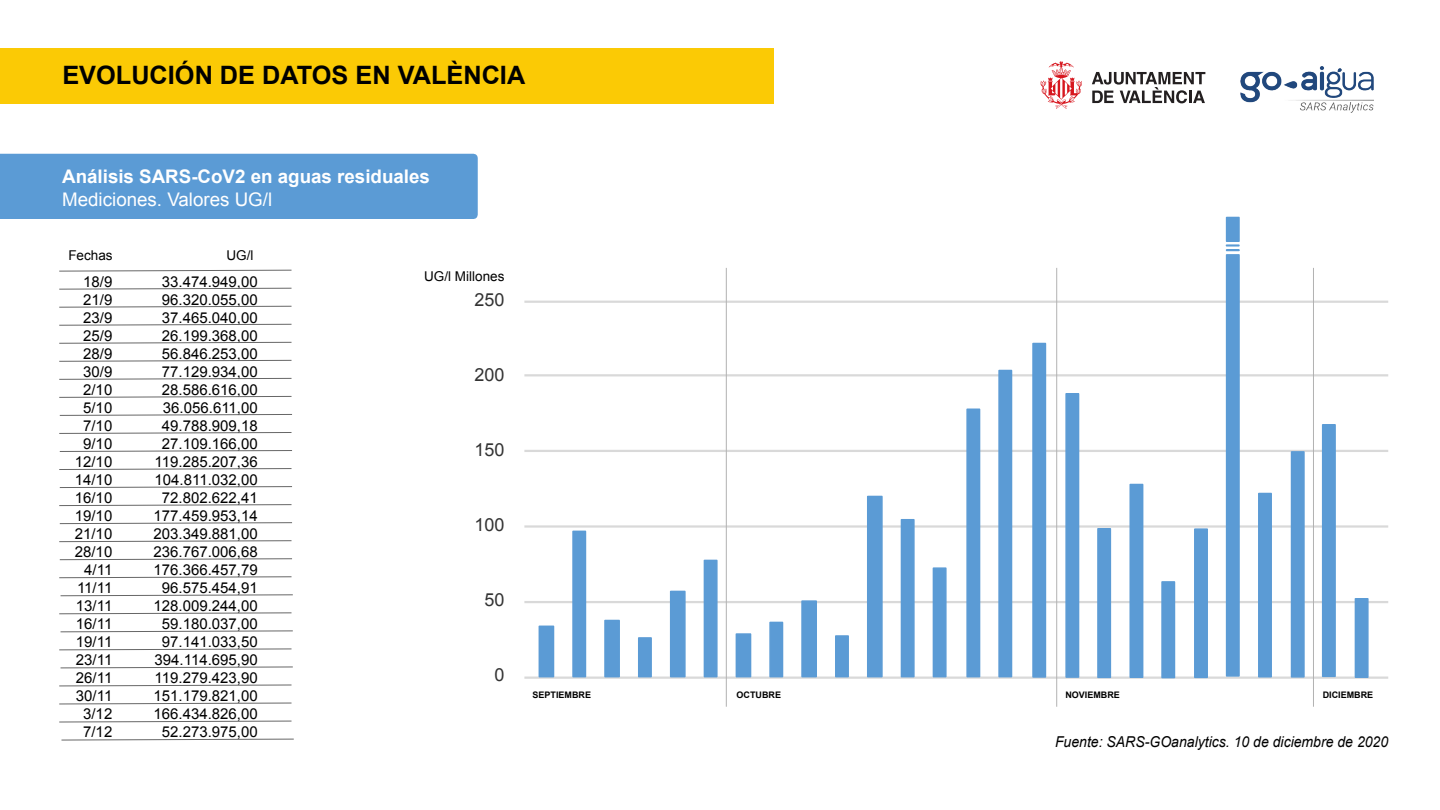
<style>
.page{position:relative;width:1440px;height:810px;background:#fff}
.page>*{position:absolute;margin:0;border:0;box-sizing:border-box;transform-origin:0 0}
.t1{font:700 25.35px "Arial";color:#000}
.t2{font:700 18.75px "Arial";color:#fff}
.t3{font:18.75px "Arial";color:#fff}
.t4{font:18px "Arial";color:#333}
.t5{font:15px/18px "Arial";color:#000;text-align:right}
.t6{font:italic 15px "Arial";color:#000;scale:.94 1}
.t7{font:13.5px "Arial";color:#000}
.t8{font:700 9px "Arial";color:#000}
</style>
<div class="page">
<hr style="left:524px;top:677px;width:864px;height:2px;background:#d9d9d9">
<hr style="left:524px;top:601px;width:864px;height:2px;background:#d9d9d9">
<hr style="left:524px;top:525px;width:864px;height:3px;background:#d9d9d9">
<hr style="left:524px;top:450px;width:864px;height:2px;background:#d9d9d9">
<hr style="left:524px;top:374px;width:864px;height:2px;background:#d9d9d9">
<hr style="left:524px;top:301px;width:864px;height:2px;background:#d9d9d9">
<svg style="left:538px;top:369px;width:475px;height:309px"></svg>
<div style="left:0;top:154px;width:478px;height:65px;background:#5b9bd5"></div>
<div style="left:0;top:48px;width:774px;height:55px;background:#fbca05"></div>
<svg style="left:59px;top:648px;width:233px;height:3px"></svg>
<svg style="left:59px;top:305px;width:233px;height:3px"></svg>
<svg style="left:59px;top:324px;width:233px;height:2px"></svg>
<svg style="left:59px;top:360px;width:233px;height:2px"></svg>
<svg style="left:59px;top:396px;width:233px;height:2px"></svg>
<svg style="left:59px;top:432px;width:233px;height:2px"></svg>
<svg style="left:59px;top:504px;width:233px;height:2px"></svg>
<svg style="left:59px;top:540px;width:233px;height:2px"></svg>
<svg style="left:59px;top:576px;width:233px;height:2px"></svg>
<svg style="left:59px;top:612px;width:233px;height:3px"></svg>
<svg style="left:59px;top:684px;width:233px;height:3px"></svg>
<svg style="left:59px;top:702px;width:233px;height:3px"></svg>
<svg style="left:59px;top:468px;width:233px;height:2px"></svg>
<svg style="left:59px;top:720px;width:233px;height:3px"></svg>
<svg style="left:59px;top:287px;width:233px;height:3px"></svg>
<svg style="left:59px;top:269px;width:233px;height:3px"></svg>
<svg style="left:61px;top:738px;width:233px;height:3px"></svg>
<svg style="left:59px;top:342px;width:233px;height:2px"></svg>
<div style="left:1032px;top:343px;width:14px;height:335px;background:#5b9bd5;border:2px solid #5b9bd5"></div>
<div style="left:1065px;top:393px;width:14px;height:285px;background:#5b9bd5;border:2px solid #5b9bd5"></div>
<img style="left:1240px;top:66px;width:133px;height:46px">
<svg style="left:1041px;top:61px;width:41px;height:48px"></svg>
<svg style="left:1092px;top:72px;width:113px;height:31px"></svg>
<svg style="left:59px;top:378px;width:233px;height:2px"></svg>
<div style="left:1097px;top:528px;width:14px;height:150px;background:#5b9bd5;border:2px solid #5b9bd5"></div>
<svg style="left:59px;top:414px;width:233px;height:2px"></svg>
<svg style="left:59px;top:450px;width:233px;height:2px"></svg>
<svg style="left:59px;top:486px;width:233px;height:2px"></svg>
<svg style="left:59px;top:522px;width:233px;height:2px"></svg>
<svg style="left:59px;top:558px;width:233px;height:2px"></svg>
<svg style="left:60px;top:594px;width:233px;height:3px"></svg>
<svg style="left:60px;top:630px;width:233px;height:3px"></svg>
<svg style="left:60px;top:666px;width:233px;height:3px"></svg>
<hr style="left:726px;top:268px;width:1px;height:439px;background:#b2b2b2">
<hr style="left:1057px;top:268px;width:1px;height:439px;background:#b2b2b2">
<div style="left:1129px;top:484px;width:14px;height:194px;background:#5b9bd5;border:2px solid #5b9bd5"></div>
<div style="left:1161px;top:581px;width:14px;height:97px;background:#5b9bd5;border:2px solid #5b9bd5"></div>
<div style="left:1194px;top:528px;width:14px;height:150px;background:#5b9bd5"></div>
<div style="left:1226px;top:254px;width:14px;height:423px;background:#5b9bd5;border:2px solid #5b9bd5"></div>
<div style="left:1226px;top:217px;width:14px;height:25px;background:#5b9bd5;border:2px solid #5b9bd5"></div>
<svg style="left:1226px;top:249px;width:14px;height:2px"></svg>
<div style="left:1226px;top:244px;width:14px;height:3px;border:2px solid #5b9bd5"></div>
<div style="left:1258px;top:493px;width:14px;height:185px;background:#5b9bd5"></div>
<div style="left:1291px;top:451px;width:14px;height:227px;background:#5b9bd5;border:2px solid #5b9bd5"></div>
<div style="left:1322px;top:424px;width:14px;height:253px;background:#5b9bd5;border:2px solid #5b9bd5"></div>
<div style="left:1355px;top:598px;width:14px;height:80px;background:#5b9bd5;border:2px solid #5b9bd5"></div>
<hr style="left:1313px;top:268px;width:1px;height:439px;background:#b2b2b2">
<h1 class="t1" style="left:62px;top:58px;width:464px">EVOLUCIÓN DE DATOS EN VALÈNCIA</h1>
<p class="t2" style="left:62px;top:164px;width:369px">Análisis SARS-CoV2 en aguas residuales</p>
<p class="t3" style="left:62px;top:187px;width:212px">Mediciones. Valores UG/l</p>
<p class="t7" style="left:68px;top:246px;width:46px">Fechas</p>
<p class="t7" style="left:227px;top:246px;width:28px">UG/l</p>
<p class="t5" style="left:75px;top:273px;width:39px">18/9<br>21/9<br>23/9<br>25/9<br>28/9<br>30/9<br>2/10<br>5/10<br>7/10<br>9/10<br>12/10<br>14/10<br>16/10<br>19/10<br>21/10<br>28/10<br>4/11<br>11/11<br>13/11<br>16/11<br>19/11<br>23/11<br>26/11<br>30/11<br>3/12<br>7/12</p>
<p class="t5" style="left:154px;top:273px;width:106px">33.474.949,00<br>96.320.055,00<br>37.465.040,00<br>26.199.368,00<br>56.846.253,00<br>77.129.934,00<br>28.586.616,00<br>36.056.611,00<br>49.788.909,18<br>27.109.166,00<br>119.285.207,36<br>104.811.032,00<br>72.802.622,41<br>177.459.953,14<br>203.349.881,00<br>236.767.006,68<br>176.366.457,79<br>96.575.454,91<br>128.009.244,00<br>59.180.037,00<br>97.141.033,50<br>394.114.695,90<br>119.279.423,90<br>151.179.821,00<br>166.434.826,00<br>52.273.975,00</p>
<p class="t7" style="left:424px;top:268px;width:82px">UG/l Millones</p>
<p class="t4" style="left:474px;top:288px;width:32px">250</p>
<p class="t4" style="left:474px;top:363px;width:32px">200</p>
<p class="t4" style="left:474px;top:438px;width:32px">150</p>
<p class="t4" style="left:474px;top:513px;width:32px">100</p>
<p class="t4" style="left:484px;top:588px;width:22px">50</p>
<p class="t4" style="left:494px;top:663px;width:12px">0</p>
<p class="t8" style="left:533px;top:689px;width:60px">SEPTIEMBRE</p>
<p class="t8" style="left:737px;top:689px;width:46px">OCTUBRE</p>
<p class="t8" style="left:1065px;top:689px;width:56px">NOVIEMBRE</p>
<p class="t8" style="left:1323px;top:689px;width:52px">DICIEMBRE</p>
<p class="t6" style="left:1055px;top:732px;width:356px">Fuente: SARS-GOanalytics. 10 de diciembre de 2020</p>
</div>
